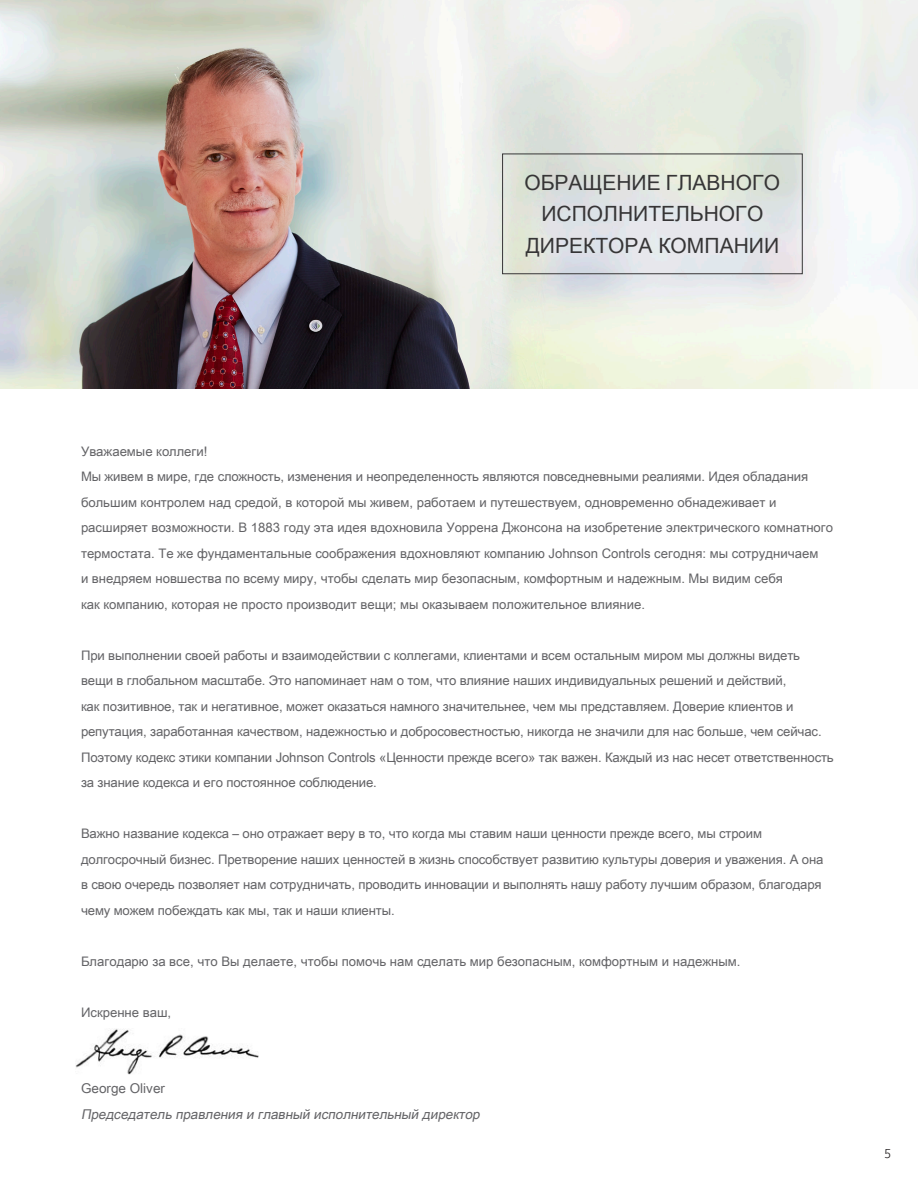
<style>
.page{position:relative;width:918px;height:1188px;background:#fff}
.page>*{position:absolute;margin:0;border:0;box-sizing:border-box;transform-origin:0 0}
.t1{font:21px/31.5px "Arial Unicode MS";color:#363536;text-align:center}
.CEO_Letter{font:italic 13.5px "Arial Unicode MS";color:#636366}
.CEO_Letter-2{font:13.5px "Arial Unicode MS";color:#636366}
.t2{font:13.5px "Maurea Light Lf";color:#231f20}
.CEO_Letter-3{font:13.2px/25.5px "Arial Unicode MS";letter-spacing:-.01em;color:#636366}
</style>
<div class="page">
<img style="left:0;top:0;width:918px;height:389px">
<img style="left:75px;top:1029px;width:183px;height:45px">
<div style="left:502px;top:154px;width:301px;height:120px;border:1px solid #363536"></div>
<p class="t1" style="left:525px;top:166px;width:257px">ОБРАЩЕНИЕ ГЛАВНОГО<br>ИСПОЛНИТЕЛЬНОГО<br>ДИРЕКТОРА КОМПАНИИ</p>
<p class="CEO_Letter-3" style="left:81px;top:438px;width:128px">Уважаемые коллеги!</p>
<p class="CEO_Letter-3" style="left:81px;top:463px;width:754px">Мы живем в мире, где сложность, изменения и неопределенность являются повседневными реалиями. Идея обладания большим контролем над средой, в которой мы живем, работаем и путешествуем, одновременно обнадеживает и расширяет возможности. В 1883 году эта идея вдохновила Уоррена Джонсона на изобретение электрического комнатного термостата. Те же фундаментальные соображения вдохновляют компанию Johnson Controls сегодня: мы сотрудничаем<br>и внедряем новшества по всему миру, чтобы сделать мир безопасным, комфортным и надежным. Мы видим себя<br>как компанию, которая не просто производит вещи; мы оказываем положительное влияние.</p>
<p class="CEO_Letter-3" style="left:81px;top:642px;width:754px">При выполнении своей работы и взаимодействии с коллегами, клиентами и всем остальным миром мы должны видеть вещи в глобальном масштабе. Это напоминает нам о том, что влияние наших индивидуальных решений и действий,<br>как позитивное, так и негативное, может оказаться намного значительнее, чем мы представляем. Доверие клиентов и репутация, заработанная качеством, надежностью и добросовестностью, никогда не значили для нас больше, чем сейчас.<br>Поэтому кодекс этики компании Johnson Controls «Ценности прежде всего» так важен. Каждый из нас несет ответственность за знание кодекса и его постоянное соблюдение.</p>
<p class="CEO_Letter-3" style="left:81px;top:820px;width:744px">Важно название кодекса – оно отражает веру в то, что когда мы ставим наши ценности прежде всего, мы строим долгосрочный бизнес. Претворение наших ценностей в жизнь способствует развитию культуры доверия и уважения. А она в свою очередь позволяет нам сотрудничать, проводить инновации и выполнять нашу работу лучшим образом, благодаря чему можем побеждать как мы, так и наши клиенты.</p>
<p class="CEO_Letter-3" style="left:81px;top:948px;width:659px">Благодарю за все, что Вы делаете, чтобы помочь нам сделать мир безопасным, комфортным и надежным.</p>
<p class="CEO_Letter-3" style="left:81px;top:999px;width:92px">Искренне ваш,</p>
<p class="CEO_Letter-2" style="left:81px;top:1079px;width:86px">George Oliver</p>
<p class="CEO_Letter" style="left:81px;top:1104px;width:404px">Председатель правления и главный исполнительный директор</p>
<p class="t2" style="left:885px;top:1145px;width:8px">5</p>
</div>
